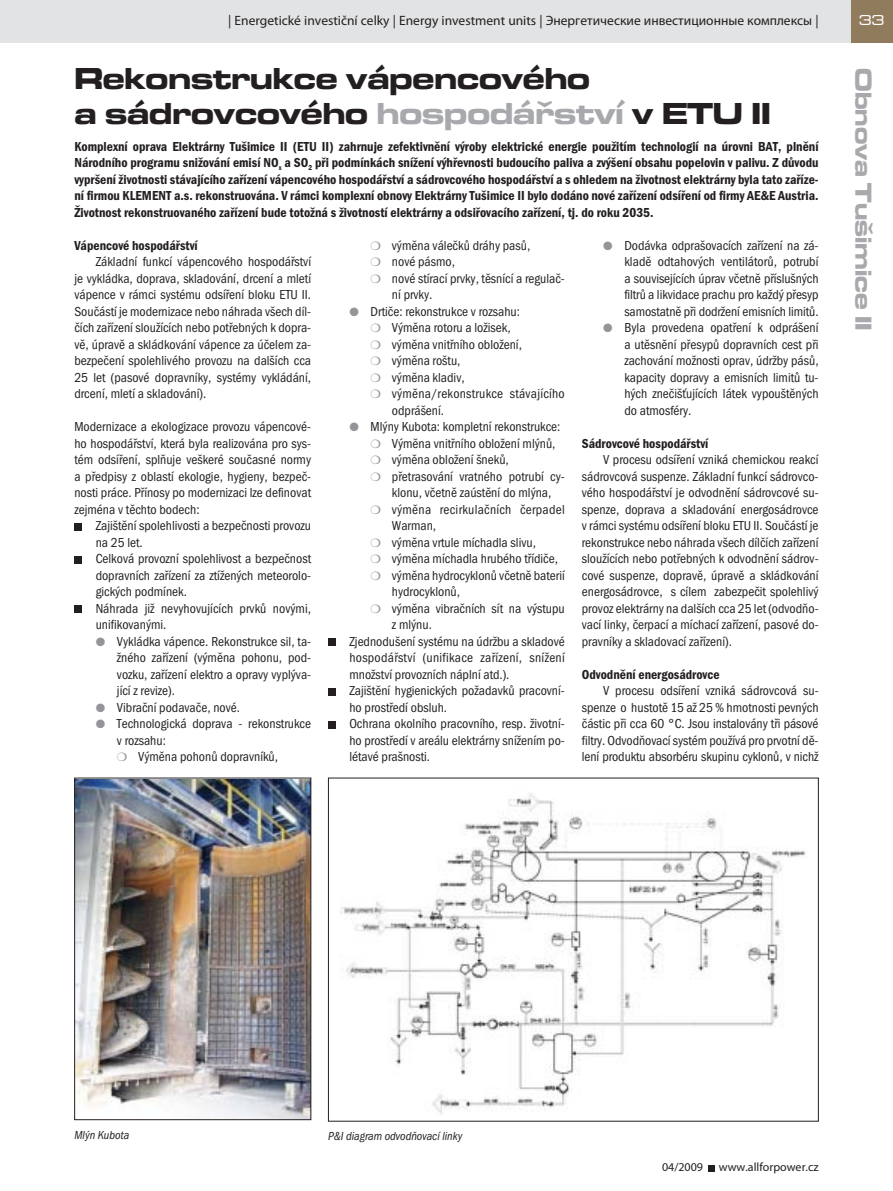
<style>
.page{position:relative;width:893px;height:1191px;background:#fff}
.page>*{position:absolute;margin:0;border:0;box-sizing:border-box;transform-origin:0 0}
.t1{font:700 expanded 31.5px/34.5px "Microgramma DOT";color:#231f20}
.t2{font:700 expanded 24px "Microgramma DOT";color:#a7a9ac}
.t3{font:500 expanded 15px "Microgramma DOT";color:#fff}
.t4{font:13.5px/16.5px "Franklin Got Itc TOT Boo Con";color:#231f20;text-align:justify}
.t5{font:13.5px/16.5px "Franklin Got Itc TOT Dem Con";color:#231f20;text-align:justify}
.t6{font:13.5px "Franklin Got Itc TOT Boo Con";letter-spacing:.02em;color:#231f20}
.t7{font:13.5px "Myriad Pro";color:#231f20}
.t8{font:12px "Franklin Got Itc TOT Boo Con Ita";color:#231f20}
.t9{font:12px "Myriad Pro";color:#231f20}
.s1{color:#a7a9ac}
.s2{color:#939598}
</style>
<div class="page">
<div style="left:850px;top:0;width:43px;height:43px;background:#907b5d"></div>
<div style="left:0;top:0;width:850px;height:43px;background:#e2e3e4"></div>
<svg style="left:709px;top:1165px;width:6px;height:6px"></svg>
<div style="left:328px;top:721px;width:7px;height:7px;background:#231f20"></div>
<div style="left:328px;top:688px;width:7px;height:7px;background:#231f20"></div>
<div style="left:328px;top:638px;width:7px;height:8px;background:#231f20"></div>
<div style="left:74px;top:605px;width:8px;height:8px;background:#231f20"></div>
<div style="left:74px;top:556px;width:8px;height:7px;background:#231f20"></div>
<div style="left:74px;top:523px;width:8px;height:7px;background:#231f20"></div>
<img style="left:76px;top:780px;width:233px;height:338px">
<div style="left:74px;top:778px;width:237px;height:342px;border:1px solid #231f20"></div>
<img style="left:340px;top:793px;width:466px;height:322px">
<p class="t7" style="left:228px;top:15px;width:592px">| Energetické investiční celky | Energy investment units | Энергетические инвестиционные комплексы |</p>
<h1 class="t1" style="left:74px;top:65px;width:698px">Rekonstrukce vápencového<br>a sádrovcového <span class="s1">hospodářství</span> v ETU II</h1>
<p class="t5" style="left:74px;top:139px;width:746px">Komplexní oprava Elektrárny Tušimice II (ETU II) zahrnuje zefektivnění výroby elektrické energie použitím technologií na úrovni BAT, plnění Národního programu snižování emisí NO<sub>x</sub> a SO<sub>2</sub> při podmínkách snížení výhřevnosti budoucího paliva a zvýšení obsahu popelovin v palivu. Z důvodu vypršení životnosti stávajícího zařízení vápencového hospodářství a sádrovcového hospodářství a s ohledem na životnost elektrárny byla tato zaříze&shy;ní firmou KLEMENT a.s. rekonstruována. V rámci komplexní obnovy Elektrárny Tušimice II bylo dodáno nové zařízení odsíření od firmy AE&amp;E Austria.<br>Životnost rekonstruovaného zařízení bude totožná s životností elektrárny a odsiřovacího zařízení, tj. do roku 2035.</p>
<p class="t5" style="left:74px;top:238px;width:125px">Vápencové hospodářství</p>
<p class="t4" style="left:74px;top:255px;width:238px;text-indent:21px">Základní funkcí vápencového hospodářství je vykládka, doprava, skladování, drcení a mletí vápence v rámci systému odsíření bloku ETU II.<br>Součástí je modernizace nebo náhrada všech díl&shy;čích zařízení sloužících nebo potřebných k dopra&shy;vě, úpravě a skládkování vápence za účelem za&shy;bezpečení spolehlivého provozu na dalších cca 25 let (pasové dopravníky, systémy vykládání, drcení, mletí a skladování).</p>
<p class="t4" style="left:74px;top:420px;width:238px">Modernizace a ekologizace provozu vápencové&shy;ho hospodářství, která byla realizována pro sys&shy;tém odsíření, splňuje veškeré současné normy a předpisy z oblastí ekologie, hygieny, bezpeč&shy;nosti práce. Přínosy po modernizaci lze definovat zejména v těchto bodech:</p>
<p class="t4" style="left:96px;top:519px;width:217px;text-align:left">Zajištění spolehlivosti a bezpečnosti provozu na 25 let.<br>Celková provozní spolehlivost a bezpečnost dopravních zařízení za ztížených meteorolo&shy;gických podmínek.<br>Náhrada již nevyhovujících prvků novými, unifikovanými.</p>
<p class="t4" style="left:117px;top:634px;width:196px;text-indent:-21px"><span class="s2">●</span> Vykládka vápence. Rekonstrukce sil, ta&shy;žného zařízení (výměna pohonu, pod&shy;vozku, zařízení elektro a opravy vyplýva&shy;jící z revize).</p>
<p class="t4" style="left:96px;top:700px;width:146px"><span class="s2">●</span> Vibrační podavače, nové.</p>
<p class="t4" style="left:117px;top:717px;width:196px;text-align:left;text-indent:-21px"><span class="s2">●</span> Technologická doprava - rekonstrukce v rozsahu:<br><span class="s2">❍</span> Výměna pohonů dopravníků,</p>
<p class="t4" style="left:371px;top:238px;width:161px"><span class="s2">❍</span> výměna válečků dráhy pasů,</p>
<p class="t4" style="left:371px;top:255px;width:86px"><span class="s2">❍</span> nové pásmo,</p>
<p class="t4" style="left:371px;top:271px;width:196px"><span class="s2">❍</span> nové stírací prvky, těsnící a regulač-</p>
<p class="t4" style="left:392px;top:288px;width:42px">ní prvky.</p>
<p class="t4" style="left:349px;top:304px;width:172px"><span class="s2">●</span> Drtiče: rekonstrukce v rozsahu:</p>
<p class="t4" style="left:371px;top:321px;width:141px"><span class="s2">❍</span> Výměna rotoru a ložisek,</p>
<p class="t4" style="left:371px;top:337px;width:153px"><span class="s2">❍</span> výměna vnitřního obložení,</p>
<p class="t4" style="left:371px;top:354px;width:91px"><span class="s2">❍</span> výměna roštu,</p>
<p class="t4" style="left:371px;top:370px;width:95px"><span class="s2">❍</span> výměna kladiv,</p>
<p class="t6" style="left:371px;top:389px;width:196px"><span class="s2">❍</span> výměna/rekonstrukce stávajícího</p>
<p class="t4" style="left:392px;top:403px;width:54px">odprášení.</p>
<p class="t4" style="left:349px;top:420px;width:213px"><span class="s2">●</span> Mlýny Kubota: kompletní rekonstrukce:</p>
<p class="t4" style="left:371px;top:436px;width:186px"><span class="s2">❍</span> Výměna vnitřního obložení mlýnů,</p>
<p class="t4" style="left:371px;top:453px;width:140px"><span class="s2">❍</span> výměna obložení šneků,</p>
<p class="t4" style="left:371px;top:469px;width:196px"><span class="s2">❍</span> přetrasování vratného potrubí cy-</p>
<p class="t4" style="left:392px;top:486px;width:161px">klonu, včetně zaústění do mlýna,</p>
<p class="t6" style="left:371px;top:505px;width:196px"><span class="s2">❍</span> výměna recirkulačních čerpadel</p>
<p class="t4" style="left:392px;top:519px;width:46px">Warman,</p>
<p class="t4" style="left:371px;top:535px;width:167px"><span class="s2">❍</span> výměna vrtule míchadla slivu,</p>
<p class="t4" style="left:371px;top:552px;width:189px"><span class="s2">❍</span> výměna míchadla hrubého třídiče,</p>
<p class="t4" style="left:371px;top:568px;width:196px"><span class="s2">❍</span> výměna hydrocyklonů včetně baterií</p>
<p class="t4" style="left:392px;top:585px;width:70px">hydrocyklonů,</p>
<p class="t4" style="left:371px;top:601px;width:196px"><span class="s2">❍</span> výměna vibračních sít na výstupu</p>
<p class="t4" style="left:392px;top:618px;width:42px">z mlýnu.</p>
<p class="t4" style="left:349px;top:634px;width:217px">Zjednodušení systému na údržbu a skladové</p>
<p class="t6" style="left:349px;top:653px;width:217px">hospodářství (unifikace zařízení, snížení</p>
<p class="t4" style="left:349px;top:667px;width:162px">množství provozních náplní atd.).</p>
<p class="t4" style="left:349px;top:684px;width:217px">Zajištění hygienických požadavků pracovní-</p>
<p class="t4" style="left:349px;top:700px;width:99px">ho prostředí obsluh.</p>
<p class="t4" style="left:349px;top:717px;width:217px">Ochrana okolního pracovního, resp. životní-</p>
<p class="t4" style="left:349px;top:733px;width:217px">ho prostředí v areálu elektrárny snížením po-</p>
<p class="t4" style="left:349px;top:750px;width:82px">létavé prašnosti.</p>
<p class="t4" style="left:624px;top:238px;width:196px;text-indent:-21px"><span class="s2">●</span> Dodávka odprašovacích zařízení na zá&shy;kladě odtahových ventilátorů, potrubí a souvisejících úprav včetně příslušných filtrů a likvidace prachu pro každý přesyp samostatně při dodržení emisních limitů.</p>
<p class="t4" style="left:624px;top:321px;width:196px;text-indent:-21px"><span class="s2">●</span> Byla provedena opatření k odprášení a utěsnění přesypů dopravních cest při zachování možnosti oprav, údržby pásů, kapacity dopravy a emisních limitů tu&shy;hých znečišťujících látek vypouštěných do atmosféry.</p>
<p class="t5" style="left:582px;top:436px;width:128px">Sádrovcové hospodářství</p>
<p class="t4" style="left:582px;top:453px;width:238px;text-indent:21px">V procesu odsíření vzniká chemickou reakcí sádrovcová suspenze. Základní funkcí sádrovco&shy;vého hospodářství je odvodnění sádrovcové su&shy;spenze, doprava a skladování energosádrovce v rámci systému odsíření bloku ETU II. Součástí je rekonstrukce nebo náhrada všech dílčích zařízení sloužících nebo potřebných k odvodnění sádrov&shy;cové suspenze, dopravě, úpravě a skládkování energosádrovce, s cílem zabezpečit spolehlivý provoz elektrárny na dalších cca 25 let (odvodňo&shy;vací linky, čerpací a míchací zařízení, pasové do&shy;pravníky a skladovací zařízení).</p>
<p class="t5" style="left:582px;top:667px;width:139px">Odvodnění energosádrovce</p>
<p class="t4" style="left:582px;top:684px;width:238px;text-indent:21px">V procesu odsíření vzniká sádrovcová su&shy;spenze o hustotě 15 až 25 % hmotnosti pevných částic při cca 60 °C. Jsou instalovány tři pásové filtry. Odvodňovací systém používá pro prvotní dě&shy;lení produktu absorbéru skupinu cyklonů, v nichž</p>
<p class="t3" style="left:859px;top:11px;width:26px">33</p>
<h2 class="t2" style="left:871px;top:68px;width:264px;rotate:90deg">Obnova Tušimice II</h2>
<p class="t8" style="left:74px;top:1130px;width:57px">Mlýn Kubota</p>
<p class="t8" style="left:328px;top:1132px;width:136px">P&amp;I diagram odvodňovací linky</p>
<p class="t9" style="left:662px;top:1163px;width:43px">04/2009</p>
<p class="t9" style="left:719px;top:1163px;width:101px">www.allforpower.cz</p>
</div>
